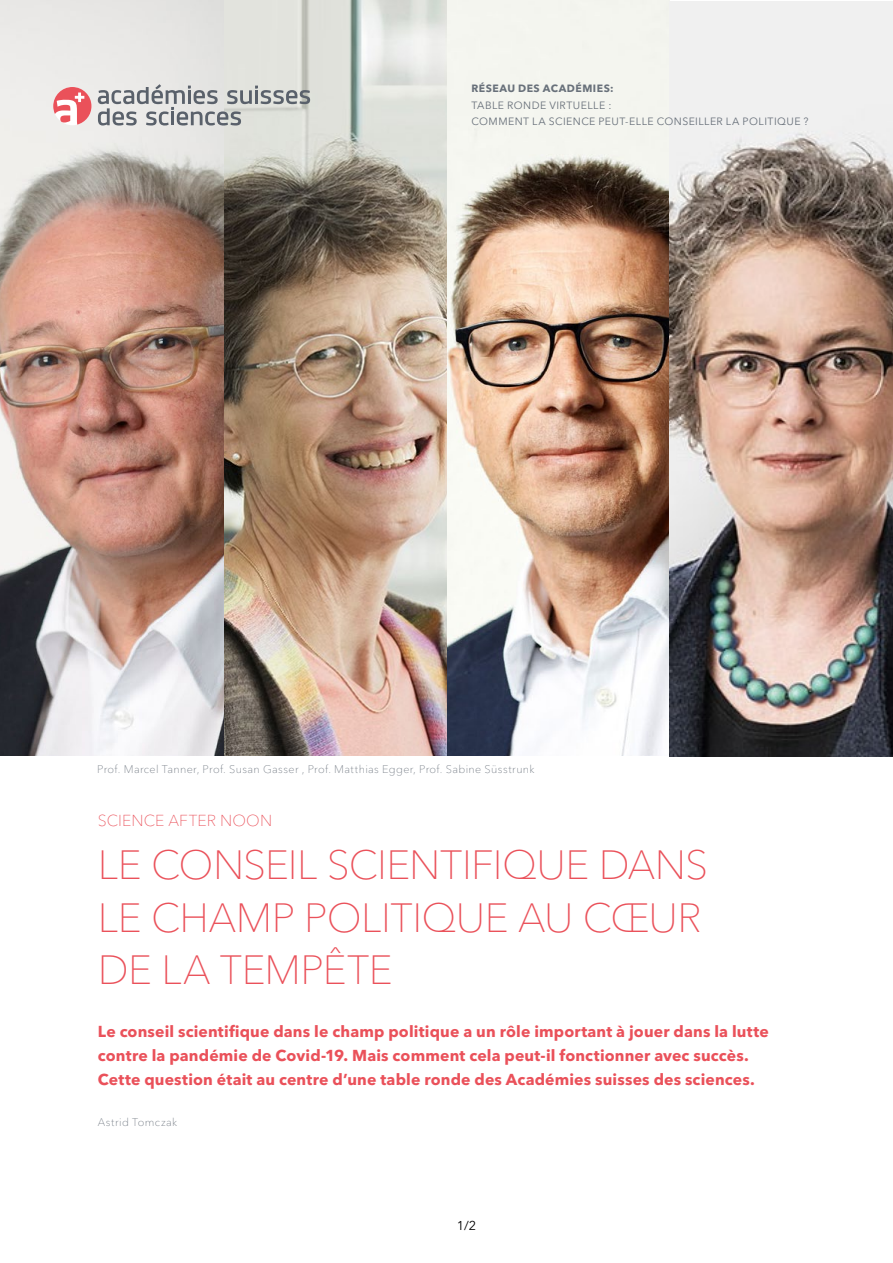
<style>
.page{position:relative;width:893px;height:1263px;background:#fff}
.page>*{position:absolute;margin:0;border:0;box-sizing:border-box;transform-origin:0 0}
.t1{font:100 40.5px/52.7px "Avenir Next LT Pro";letter-spacing:-.015em;color:#ea515a}
.t2{font:700 15.75px/24px "Avenir Next LT Pro";letter-spacing:.01em;color:#ea515a}
.t3{font:100 15.75px "Avenir Next LT Pro";letter-spacing:.01em;color:#ea515a}
.t4{font:12.75px "Avenir Next LT Pro";color:#000}
.t5{font:100 10.95px "Avenir Next LT Pro";letter-spacing:.035em;color:#68707a}
.t6{font:10.5px/16.5px "Avenir Next LT Pro";letter-spacing:.045em;color:#68707a}
.t7{font:700 10.5px "Avenir Next LT Pro";letter-spacing:.045em;color:#68707a}
</style>
<div class="page">
<img style="left:0;top:1px;width:893px;height:755px">
<svg style="left:53px;top:87px;width:38px;height:38px"></svg>
<svg style="left:98px;top:84px;width:212px;height:42px;background:#c0c2c2"></svg>
<p class="t7" style="left:471px;top:82px;width:144px">RÉSEAU DES ACADÉMIES:</p>
<p class="t6" style="left:471px;top:97px;width:339px">TABLE RONDE VIRTUELLE :<br>COMMENT LA SCIENCE PEUT-ELLE CONSEILLER LA POLITIQUE ?</p>
<p class="t5" style="left:97px;top:763px;width:439px">Prof. Marcel Tanner, Prof. Susan Gasser , Prof. Matthias Egger, Prof. Sabine Süsstrunk</p>
<p class="t3" style="left:98px;top:811px;width:176px">SCIENCE AFTER NOON</p>
<h1 class="t1" style="left:98px;top:838px;width:612px">LE CONSEIL SCIENTIFIQUE DANS<br>LE CHAMP POLITIQUE AU CŒUR<br>DE LA TEMPÊTE</h1>
<p class="t2" style="left:98px;top:1019px;width:673px">Le conseil scientifique dans le champ politique a un rôle important à jouer dans la lutte contre la pandémie de Covid-19. Mais comment cela peut-il fonctionner avec succès.<br>Cette question était au centre d’une table ronde des Académies suisses des sciences.</p>
<p class="t5" style="left:98px;top:1116px;width:81px">Astrid Tomczak</p>
<p class="t4" style="left:457px;top:1218px;width:21px">1/2</p>
</div>
